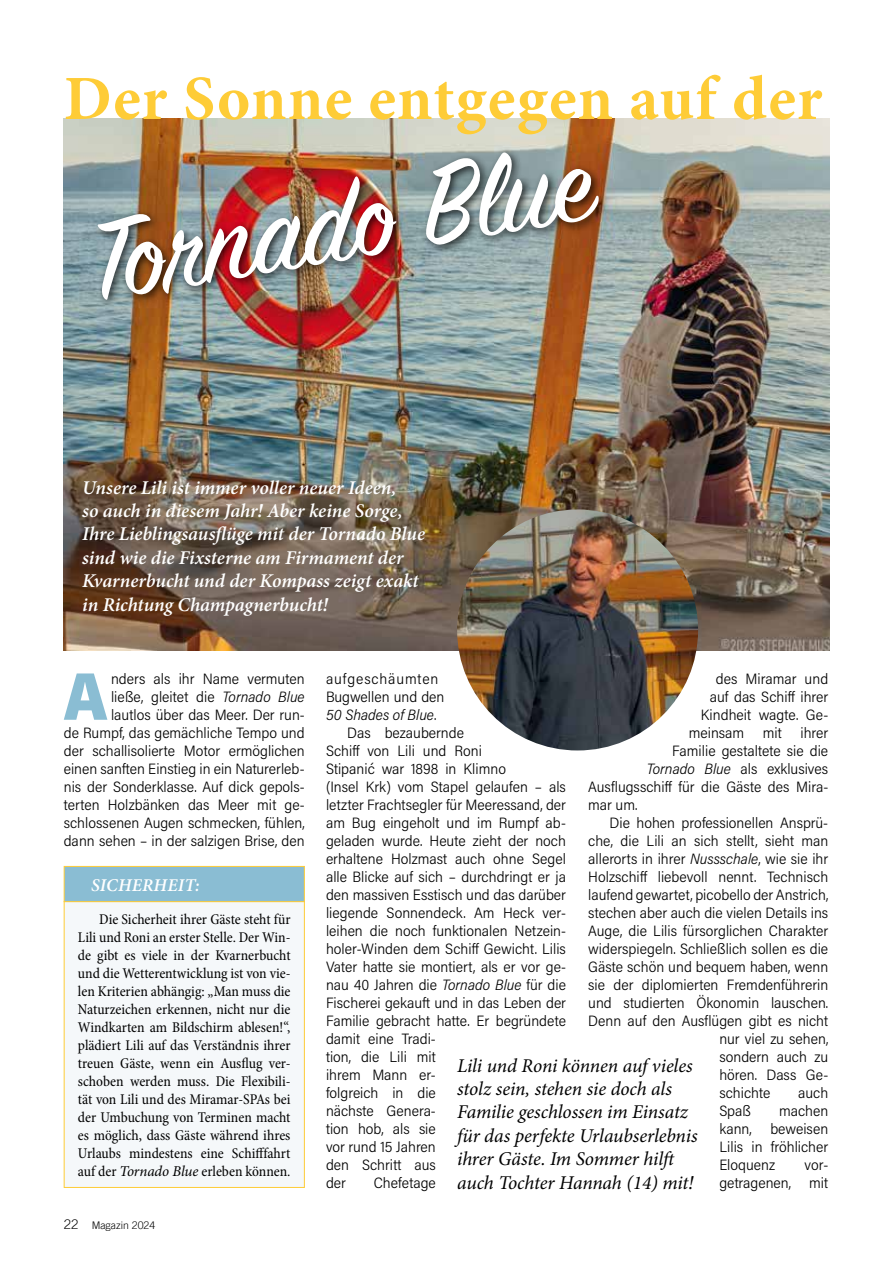
<style>
.page{position:relative;width:893px;height:1263px;background:#fff}
.page>*{position:absolute;margin:0;border:0;box-sizing:border-box;transform-origin:0 0}
.t1{font:126.3px "Sign Painter House Script";color:#fff}
.t2{font:900 67.5px "Acumin Pro Semi Cond";color:#8abdd3}
.t3{font:700 63px "Minion Pro";letter-spacing:.02em;color:#fecc37}
.t4{font:italic 600 19.5px/23.4px "Minion Pro";letter-spacing:-.005em;color:#fff}
.t5{font:italic 19.5px/23.4px "Minion Pro";letter-spacing:-.01em;color:#000}
.t6{font:italic 600 18px "Minion Pro";letter-spacing:.01em;color:#fff}
.t7{font:300 15px/18px "Acumin Pro Semi Cond";color:#000;text-align:right}
.t8{font:condensed 15px/18px "Minion Pro";color:#000;text-align:justify}
.t9{font:italic 300 15px "Acumin Pro Semi Cond";color:#000}
.t10{font:300 15px "Acumin Pro Semi Cond";letter-spacing:.055em;color:#000}
.t11{font:300 10.5px "Trade Gothic LT";color:#000}
.s1{font-style:italic}
.s2{font-style:italic;font-stretch:normal}
.s3{font-size:13.2px}
.s4{font-style:normal}
</style>
<div class="page">
<img style="left:64px;top:119px;width:765px;height:532px">
<img style="left:457px;top:509px;width:241px;height:241px;border-radius:120px">
<div style="left:93px;top:148px;width:517px;height:162px;background:#000;opacity:.75"></div>
<div style="left:64px;top:901px;width:241px;height:287px;background:#f5f8fa;border:1px solid #fecc37"></div>
<div style="left:64px;top:866px;width:241px;height:36px;background:#8abdd3;border:1px solid #fecc37"></div>
<h3 class="t3" style="left:64px;top:54px;width:760px">Der Sonne entgegen auf der</h3>
<h1 class="t1" style="left:79px;top:184px;width:508px;rotate:-9deg">Tornado Blue</h1>
<p class="t4" style="left:82px;top:475px;width:344px">Unsere Lili ist immer voller neuer Ideen,<br>so auch in diesem Jahr! Aber keine Sorge, Ihre Lieblingsausflüge mit der Tornado Blue sind wie die Fixsterne am Firmament der Kvarnerbucht und der Kompass zeigt exakt in Richtung Champagnerbucht!</p>
<p class="t7" style="left:64px;top:669px;width:242px">nders als ihr Name vermuten<br>ließe, gleitet die <span class="s1">Tornado Blue<br></span>lautlos über das Meer. Der run-<br>de Rumpf, das gemächliche Tempo und der schallisolierte Motor ermöglichen einen sanften Einstieg in ein Naturerleb&shy;nis der Sonderklasse. Auf dick gepols&shy;terten Holzbänken das Meer mit ge&shy;schlossenen Augen schmecken, fühlen, dann sehen – in der salzigen Brise, den</p>
<h2 class="t2" style="left:64px;top:649px;width:46px">A</h2>
<p class="t6" style="left:91px;top:872px;width:110px">SICHERHEIT:</p>
<p class="t8" style="left:78px;top:910px;width:214px;text-indent:21px">Die Sicherheit ihrer Gäste steht für Lili und Roni an erster Stelle. Der Win&shy;de gibt es viele in der Kvarnerbucht und die Wetterentwicklung ist von vie&shy;len Kriterien abhängig: „Man muss die Naturzeichen erkennen, nicht nur die Windkarten am Bildschirm ablesen!“, plädiert Lili auf das Verständnis ihrer treuen Gäste, wenn ein Ausflug ver&shy;schoben werden muss. Die Flexibili&shy;tät von Lili und des Miramar-SPAs bei der Umbuchung von Terminen macht es möglich, dass Gäste während ihres Urlaubs mindestens eine Schifffahrt auf der <span class="s2">Tornado Blue</span> erleben können.</p>
<p class="t11" style="left:64px;top:1219px;width:93px"><span class="s3">22</span> Magazin 2024</p>
<p class="t10" style="left:326px;top:668px;width:114px">aufgeschäumten</p>
<p class="t7" style="left:326px;top:687px;width:120px">Bugwellen und den</p>
<p class="t9" style="left:326px;top:704px;width:112px">50 Shades of Blue<span class="s4">.</span></p>
<p class="t7" style="left:347px;top:723px;width:118px">Das bezaubernde</p>
<p class="t7" style="left:326px;top:741px;width:157px">Schiff von Lili und Roni</p>
<p class="t7" style="left:326px;top:759px;width:182px">Stipanić war 1898 in Klimno</p>
<p class="t7" style="left:326px;top:777px;width:241px">(Insel Krk) vom Stapel gelaufen – als</p>
<p class="t7" style="left:326px;top:795px;width:241px">letzter Frachtsegler für Meeressand, der</p>
<p class="t7" style="left:326px;top:813px;width:242px">am Bug eingeholt und im Rumpf ab-</p>
<p class="t7" style="left:326px;top:831px;width:241px">geladen wurde. Heute zieht der noch</p>
<p class="t7" style="left:326px;top:849px;width:242px">erhaltene Holzmast auch ohne Segel</p>
<p class="t7" style="left:326px;top:867px;width:241px">alle Blicke auf sich – durchdringt er ja</p>
<p class="t7" style="left:326px;top:885px;width:241px">den massiven Esstisch und das darüber</p>
<p class="t7" style="left:326px;top:903px;width:241px">liegende Sonnendeck. Am Heck ver-</p>
<p class="t7" style="left:326px;top:921px;width:241px">leihen die noch funktionalen Netzein-</p>
<p class="t7" style="left:326px;top:939px;width:241px">holer-Winden dem Schiff Gewicht. Lilis</p>
<p class="t7" style="left:326px;top:957px;width:242px">Vater hatte sie montiert, als er vor ge-</p>
<p class="t7" style="left:326px;top:975px;width:241px">nau 40 Jahren die <span class="s1">Tornado Blue</span> für die</p>
<p class="t7" style="left:326px;top:993px;width:242px">Fischerei gekauft und in das Leben der</p>
<p class="t7" style="left:326px;top:1011px;width:241px">Familie gebracht hatte. Er begründete</p>
<p class="t7" style="left:326px;top:1029px;width:111px">damit eine Tradi-</p>
<p class="t7" style="left:326px;top:1047px;width:111px">tion, die Lili mit</p>
<p class="t7" style="left:326px;top:1065px;width:111px">ihrem Mann er-</p>
<p class="t7" style="left:326px;top:1083px;width:111px">folgreich in die</p>
<p class="t7" style="left:326px;top:1101px;width:111px">nächste Genera-</p>
<p class="t7" style="left:326px;top:1119px;width:111px">tion hob, als sie</p>
<p class="t7" style="left:326px;top:1137px;width:111px">vor rund 15 Jahren</p>
<p class="t7" style="left:326px;top:1155px;width:111px">den Schritt aus</p>
<p class="t7" style="left:326px;top:1173px;width:21px">der</p>
<p class="t7" style="left:374px;top:1173px;width:64px">Chefetage</p>
<p class="t7" style="left:716px;top:669px;width:114px">des Miramar und</p>
<p class="t7" style="left:710px;top:687px;width:120px">auf das Schiff ihrer</p>
<p class="t7" style="left:701px;top:705px;width:129px">Kindheit wagte. Ge-</p>
<p class="t7" style="left:689px;top:723px;width:141px">meinsam mit ihrer</p>
<p class="t7" style="left:672px;top:741px;width:158px">Familie gestaltete sie die</p>
<p class="t7" style="left:647px;top:759px;width:183px"><span class="s1">Tornado Blue</span> als exklusives</p>
<p class="t7" style="left:588px;top:777px;width:242px">Ausflugsschiff für die Gäste des Mira-</p>
<p class="t7" style="left:588px;top:795px;width:51px">mar um.</p>
<p class="t7" style="left:609px;top:813px;width:220px">Die hohen professionellen Ansprü-</p>
<p class="t7" style="left:588px;top:831px;width:242px">che, die Lili an sich stellt, sieht man</p>
<p class="t7" style="left:588px;top:849px;width:242px">allerorts in ihrer <span class="s1">Nussschale</span>, wie sie ihr</p>
<p class="t7" style="left:588px;top:867px;width:242px">Holzschiff liebevoll nennt. Technisch</p>
<p class="t7" style="left:588px;top:885px;width:242px">laufend gewartet, picobello der Anstrich,</p>
<p class="t7" style="left:588px;top:903px;width:241px">stechen aber auch die vielen Details ins</p>
<p class="t7" style="left:588px;top:921px;width:242px">Auge, die Lilis fürsorglichen Charakter</p>
<p class="t7" style="left:588px;top:939px;width:242px">widerspiegeln. Schließlich sollen es die</p>
<p class="t7" style="left:588px;top:957px;width:242px">Gäste schön und bequem haben, wenn</p>
<p class="t7" style="left:588px;top:975px;width:242px">sie der diplomierten Fremdenführerin</p>
<p class="t7" style="left:588px;top:993px;width:241px">und studierten Ökonomin lauschen.</p>
<p class="t7" style="left:588px;top:1011px;width:241px">Denn auf den Ausflügen gibt es nicht</p>
<p class="t7" style="left:719px;top:1029px;width:110px">nur viel zu sehen,</p>
<p class="t7" style="left:719px;top:1047px;width:110px">sondern auch zu</p>
<p class="t7" style="left:719px;top:1065px;width:110px">hören. Dass Ge-</p>
<p class="t7" style="left:719px;top:1083px;width:53px">schichte</p>
<p class="t7" style="left:798px;top:1083px;width:32px">auch</p>
<p class="t7" style="left:719px;top:1101px;width:33px">Spaß</p>
<h3 class="t5" style="left:457px;top:1053px;width:242px">Lili und Roni können auf vieles stolz sein, stehen sie doch als<br>Familie geschlossen im Einsatz für das perfekte Urlaubserlebnis ihrer Gäste. Im Sommer hilft auch Tochter Hannah (14) mit!</h3>
<p class="t7" style="left:719px;top:1101px;width:110px;text-align:justify;text-indent:60px">machen kann, beweisen Lilis in fröhlicher Eloquenz</p>
<p class="t7" style="left:719px;top:1155px;width:110px">vor-<br>getragenen, mit</p>
</div>
